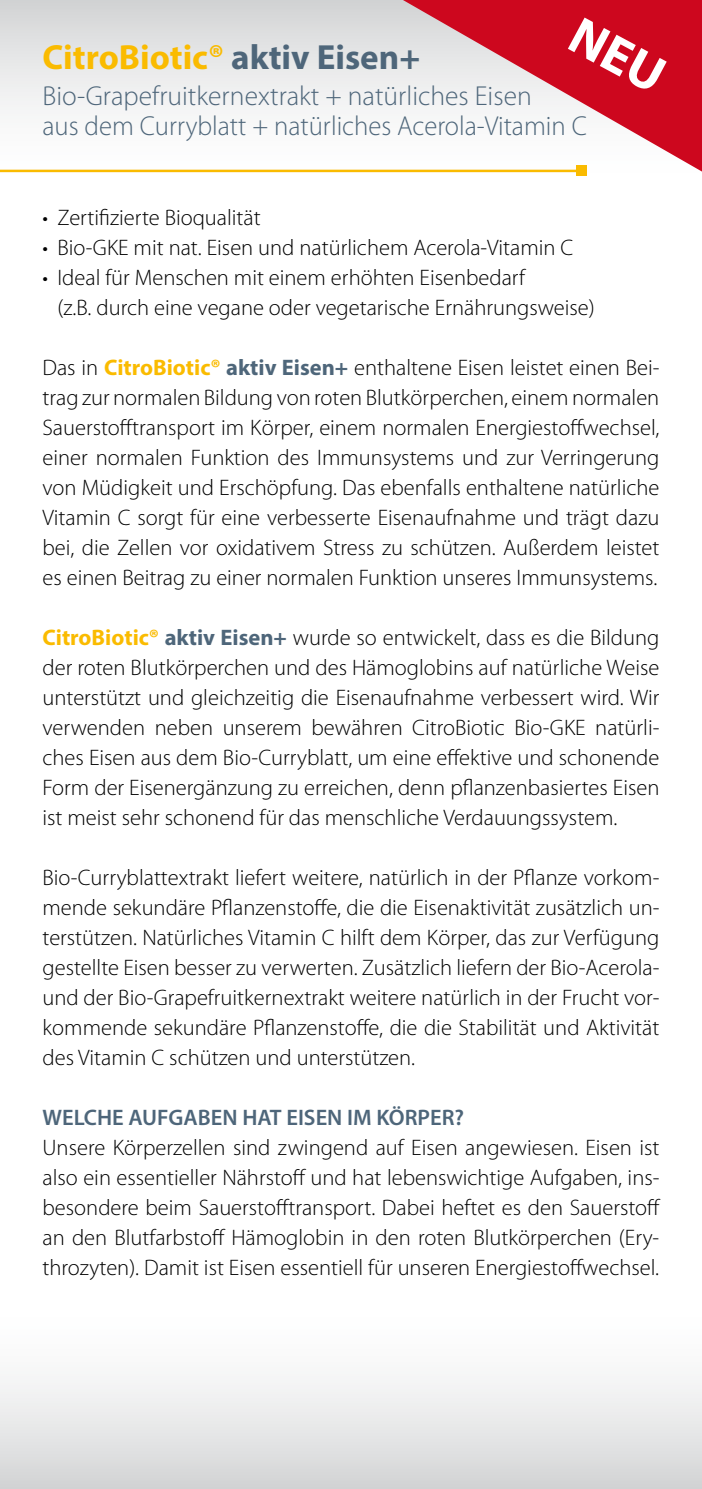
<style>
.page{position:relative;width:702px;height:1489px;background:#fff}
.page>*{position:absolute;margin:0;border:0;box-sizing:border-box;transform-origin:0 0}
.t1{font:700 35px "Myriad Pro";color:#fabb00}
.t2{font:300 27.5px/30px "Myriad Pro";color:#4e667a}
.t3{font:300 22.5px/30px "Myriad Pro";color:#000;text-align:justify}
.t4{font:600 22.5px "Myriad Pro";color:#4e667a}
.s1{color:#4e667a}
.s2{font-weight:700;color:#fabb00}
.s3{font-weight:700;color:#4e667a}
</style>
<div class="page">
<div style="left:0;top:1302px;width:702px;height:186px;background:linear-gradient(to bottom,#fff,#d7d8d9)"></div>
<div style="left:0;top:0;width:702px;height:186px;background:linear-gradient(to bottom,#d6d7d9,#fff)"></div>
<hr style="left:0;top:170px;width:581px;height:2px;background:#fabb00">
<div style="left:576px;top:166px;width:10px;height:10px;background:#fabb00"></div>
<svg style="left:403px;top:0;width:299px;height:171px"></svg>
<div style="left:568px;top:18px;width:98px;height:75px;background:#cd071e"></div>
<h1 class="t1" style="left:43px;top:34px;width:379px">CitroBiotic® <span class="s1">aktiv Eisen+</span></h1>
<p class="t2" style="left:43px;top:81px;width:546px">Bio-Grapefruitkernextrakt + natürliches Eisen<br>aus dem Curryblatt + natürliches Acerola-Vitamin C</p>
<p class="t3" style="left:43px;top:203px;width:220px">• Zertifizierte Bioqualität</p>
<p class="t3" style="left:43px;top:233px;width:532px">• Bio-GKE mit nat. Eisen und natürlichem Acerola-Vitamin C</p>
<p class="t3" style="left:58px;top:263px;width:538px;text-indent:-15px">• Ideal für Menschen mit einem erhöhten Eisenbedarf<br>(z.B. durch eine vegane oder vegetarische Ernährungsweise)</p>
<p class="t3" style="left:43px;top:353px;width:618px">Das in <span class="s2">CitroBiotic®</span> <span class="s3">aktiv Eisen+</span> enthaltene Eisen leistet einen Bei&shy;trag zur normalen Bildung von roten Blutkörperchen, einem normalen Sauerstofftransport im Körper, einem normalen Energiestoffwechsel, einer normalen Funktion des Immunsystems und zur Verringerung von Müdigkeit und Erschöpfung. Das ebenfalls enthaltene natürliche Vitamin C sorgt für eine verbesserte Eisenaufnahme und trägt dazu bei, die Zellen vor oxidativem Stress zu schützen. Außerdem leistet es einen Beitrag zu einer normalen Funktion unseres Immunsystems.</p>
<p class="t3" style="left:43px;top:623px;width:618px"><span class="s2">CitroBiotic®</span> <span class="s3">aktiv Eisen+</span> wurde so entwickelt, dass es die Bildung der roten Blutkörperchen und des Hämoglobins auf natürliche Weise unterstützt und gleichzeitig die Eisenaufnahme verbessert wird. Wir verwenden neben unserem bewähren CitroBiotic Bio-GKE natürli&shy;ches Eisen aus dem Bio-Curryblatt, um eine effektive und schonende Form der Eisenergänzung zu erreichen, denn pflanzenbasiertes Eisen ist meist sehr schonend für das menschliche Verdauungssystem.</p>
<p class="t3" style="left:43px;top:863px;width:618px">Bio-Curryblattextrakt liefert weitere, natürlich in der Pflanze vorkom&shy;mende sekundäre Pflanzenstoffe, die die Eisenaktivität zusätzlich un&shy;terstützen. Natürliches Vitamin C hilft dem Körper, das zur Verfügung gestellte Eisen besser zu verwerten. Zusätzlich liefern der Bio-Acerola&shy;und der Bio-Grapefruitkernextrakt weitere natürlich in der Frucht vor&shy;kommende sekundäre Pflanzenstoffe, die die Stabilität und Aktivität des Vitamin C schützen und unterstützen.</p>
<p class="t4" style="left:43px;top:1103px;width:423px">WELCHE AUFGABEN HAT EISEN IM KÖRPER?</p>
<p class="t3" style="left:43px;top:1133px;width:619px">Unsere Körperzellen sind zwingend auf Eisen angewiesen. Eisen ist also ein essentieller Nährstoff und hat lebenswichtige Aufgaben, ins&shy;besondere beim Sauerstofftransport. Dabei heftet es den Sauerstoff an den Blutfarbstoff Hämoglobin in den roten Blutkörperchen (Ery&shy;throzyten). Damit ist Eisen essentiell für unseren Energiestoffwechsel.</p>
</div>
